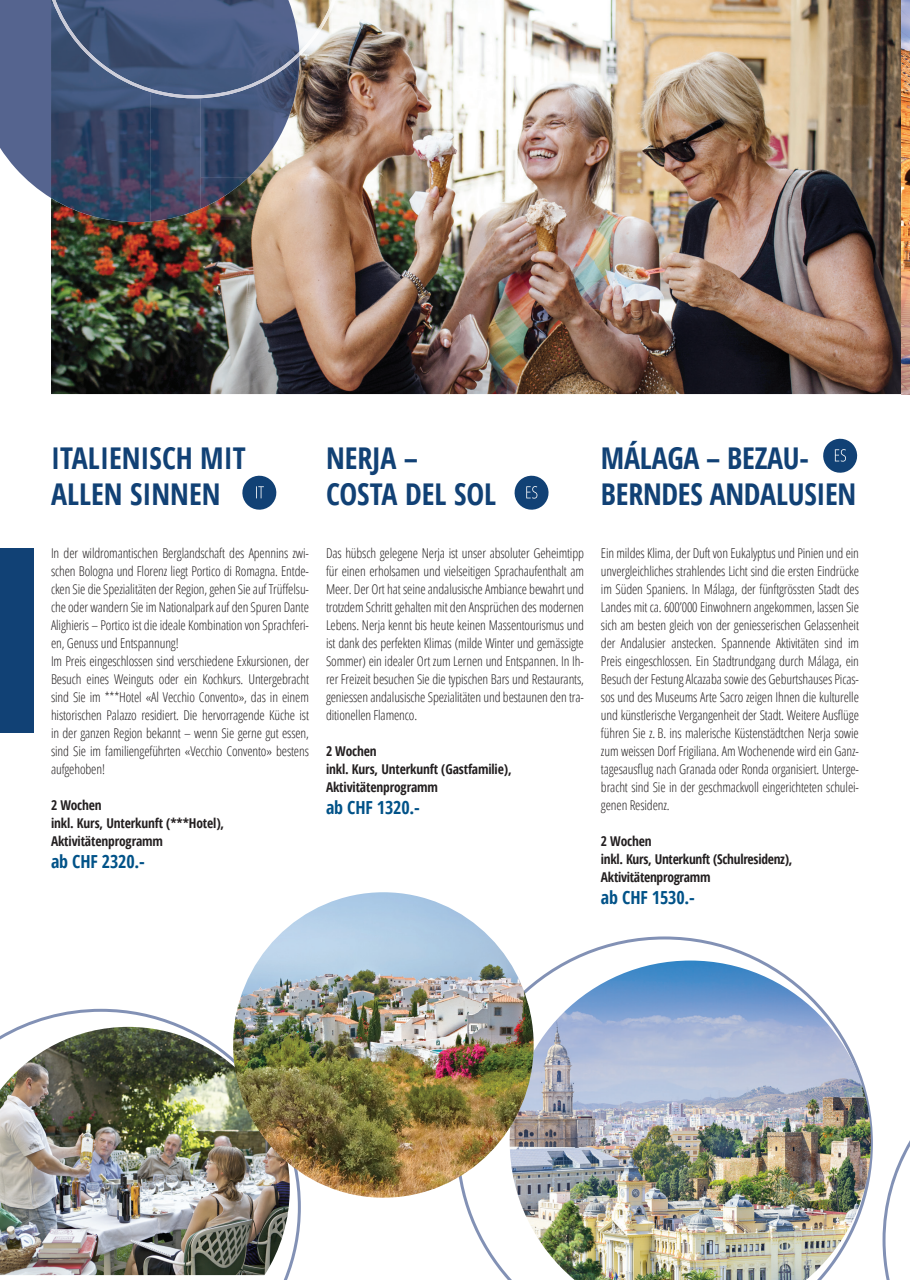
<style>
.page{position:relative;width:910px;height:1280px;background:#fff}
.page>*{position:absolute;margin:0;border:0;box-sizing:border-box;transform-origin:0 0}
.t1{font:700 30px/36px "Open Sans Condensed";color:#114175}
.t2{font:700 18px "Open Sans Condensed";letter-spacing:-.01em;color:#015288}
.t3{font:300 13.5px/18px "Open Sans Condensed";letter-spacing:-.01em;color:#231f20;text-align:justify}
.t4{font:700 13.5px/18px "Open Sans Condensed";letter-spacing:-.01em;color:#231f20}
</style>
<div class="page">
<img style="left:51px;top:0;width:859px;height:394px">
<img style="left:104px;top:0;width:195px;height:52px">
<img style="left:102px;top:0;width:2px;height:52px">
<svg style="left:0;top:0;width:51px;height:198px;background:#67749b"></svg>
<img style="left:51px;top:0;width:50px;height:218px">
<img style="left:201px;top:56px;width:99px;height:122px">
<img style="left:101px;top:98px;width:50px;height:124px">
<img style="left:151px;top:98px;width:50px;height:123px">
<img style="left:200px;top:178px;width:48px;height:31px">
<img style="left:299px;top:0;width:37px;height:56px">
<img style="left:52px;top:0;width:50px;height:67px">
<img style="left:101px;top:52px;width:198px;height:46px">
<div style="left:0;top:548px;width:34px;height:184px;background:#114175"></div>
<svg style="left:242px;top:475px;width:35px;height:35px"></svg>
<svg style="left:463px;top:936px;width:410px;height:344px"></svg>
<svg style="left:0;top:1009px;width:301px;height:271px"></svg>
<img style="left:0;top:1027px;width:290px;height:248px">
<img style="left:510px;top:960px;width:361px;height:320px">
<img style="left:233px;top:892px;width:301px;height:306px">
<svg style="left:882px;top:1140px;width:28px;height:140px"></svg>
<svg style="left:514px;top:475px;width:35px;height:35px"></svg>
<svg style="left:823px;top:438px;width:35px;height:35px"></svg>
<h1 class="t1" style="left:51px;top:439px;width:196px">ITALIENISCH MIT<br>ALLEN SINNEN</h1>
<h1 class="t1" style="left:326px;top:439px;width:172px">NERJA –<br>COSTA DEL SOL</h1>
<h1 class="t1" style="left:601px;top:439px;width:257px">MÁLAGA – BEZAU-<br>BERNDES ANDALUSIEN</h1>
<p class="t3" style="left:51px;top:544px;width:259px;text-align:left">In der wildromantischen Berglandschaft des Apennins zwi&shy;schen Bologna und Florenz liegt Portico di Romagna. Entde&shy;cken Sie die Spezialitäten der Region, gehen Sie auf Trüffelsu&shy;che oder wandern Sie im Nationalpark auf den Spuren Dante Alighieris – Portico ist die ideale Kombination von Sprachferi&shy;en, Genuss und Entspannung!<br>Im Preis eingeschlossen sind verschiedene Exkursionen, der Besuch eines Weinguts oder ein Kochkurs. Untergebracht sind Sie im ***Hotel «Al Vecchio Convento», das in einem historischen Palazzo residiert. Die hervorragende Küche ist in der ganzen Region bekannt – wenn Sie gerne gut essen, sind Sie im familiengeführten «Vecchio Convento» bestens aufgehoben!</p>
<p class="t4" style="left:51px;top:796px;width:175px">2 Wochen<br>inkl. Kurs, Unterkunft (***Hotel),<br>Aktivitätenprogramm</p>
<h2 class="t2" style="left:51px;top:848px;width:95px">ab CHF 2320.-</h2>
<p class="t3" style="left:326px;top:544px;width:259px">Das hübsch gelegene Nerja ist unser absoluter Geheimtipp für einen erholsamen und vielseitigen Sprachaufenthalt am Meer. Der Ort hat seine andalusische Ambiance bewahrt und trotzdem Schritt gehalten mit den Ansprüchen des modernen Lebens. Nerja kennt bis heute keinen Massentourismus und ist dank des perfekten Klimas (milde Winter und gemässigte Sommer) ein idealer Ort zum Lernen und Entspannen. In Ih&shy;rer Freizeit besuchen Sie die typischen Bars und Restaurants, geniessen andalusische Spezialitäten und bestaunen den tra&shy;ditionellen Flamenco.</p>
<p class="t4" style="left:326px;top:742px;width:187px">2 Wochen<br>inkl. Kurs, Unterkunft (Gastfamilie),<br>Aktivitätenprogramm</p>
<h2 class="t2" style="left:326px;top:794px;width:95px">ab CHF 1320.-</h2>
<p class="t3" style="left:601px;top:544px;width:259px">Ein mildes Klima, der Duft von Eukalyptus und Pinien und ein unvergleichliches strahlendes Licht sind die ersten Eindrücke im Süden Spaniens. In Málaga, der fünftgrössten Stadt des Landes mit ca. 600’000 Einwohnern angekommen, lassen Sie sich am besten gleich von der geniesserischen Gelassenheit der Andalusier anstecken. Spannende Aktivitäten sind im Preis eingeschlossen. Ein Stadtrundgang durch Málaga, ein Besuch der Festung Alcazaba sowie des Geburtshauses Picas&shy;sos und des Museums Arte Sacro zeigen Ihnen die kulturelle und künstlerische Vergangenheit der Stadt. Weitere Ausflüge führen Sie z. B. ins malerische Küstenstädtchen Nerja sowie zum weissen Dorf Frigiliana. Am Wochenende wird ein Ganz&shy;tagesausflug nach Granada oder Ronda organisiert. Unterge&shy;bracht sind Sie in der geschmackvoll eingerichteten schulei&shy;genen Residenz.</p>
<p class="t4" style="left:601px;top:832px;width:193px">2 Wochen<br>inkl. Kurs, Unterkunft (Schulresidenz),<br>Aktivitätenprogramm</p>
<h2 class="t2" style="left:601px;top:884px;width:95px">ab CHF 1530.-</h2>
</div>
